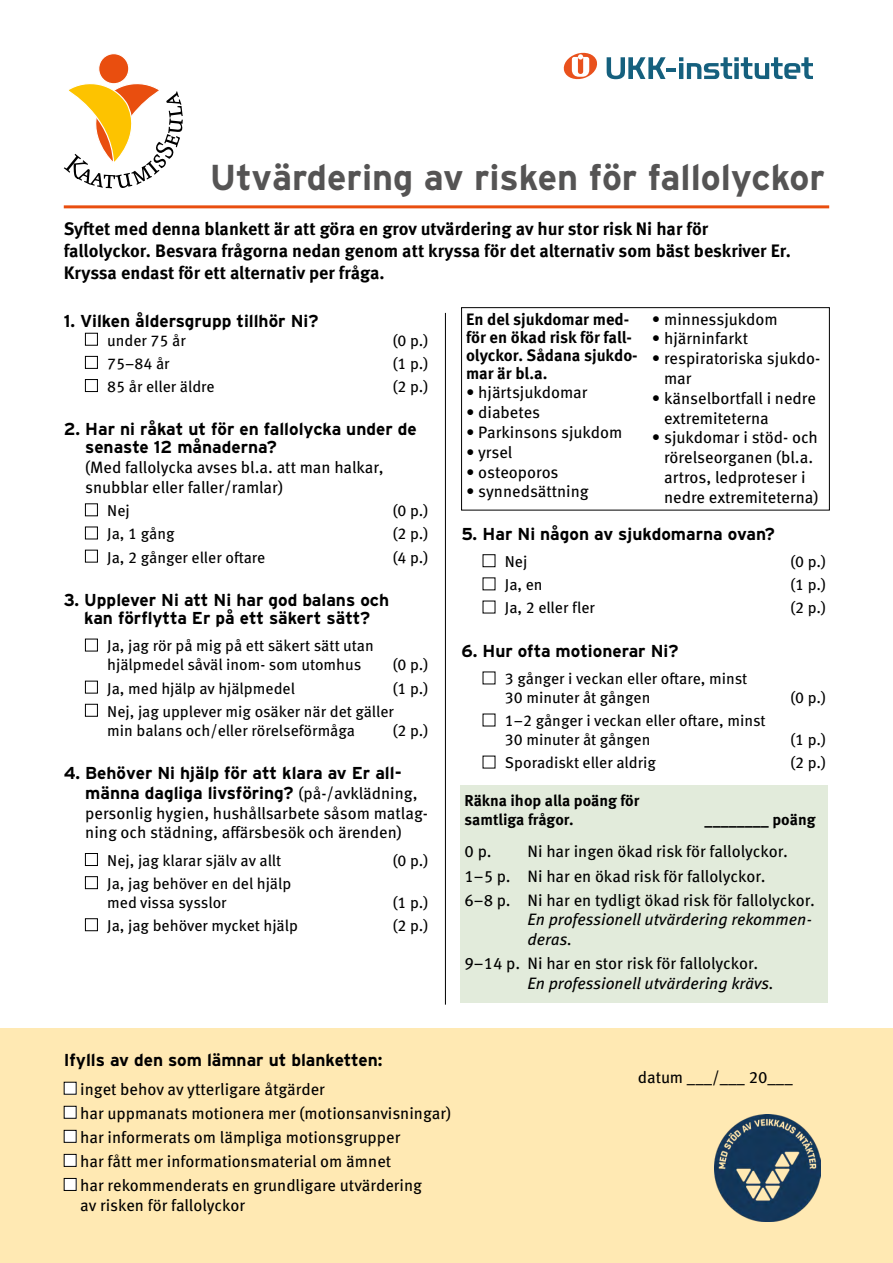
<style>
.page{position:relative;width:893px;height:1263px;background:#fff}
.page>*{position:absolute;margin:0;border:0;box-sizing:border-box;transform-origin:0 0}
.t1{font:700 36px "Interstate";color:#555454}
.t2{font:700 18px/21.6px "Meta OT";color:#000}
.t3{font:700 17.25px/18px "Interstate";color:#000}
.t4{font:16.5px/19.8px "Meta OT";color:#000}
.t5{font:italic 16.5px/19.8px "Meta OT";letter-spacing:-.005em;color:#000}
.t6{font:700 16.5px/18px "Meta OT";letter-spacing:-.005em;color:#000}
.t7{font:15.75px/18.9px "Meta OT";color:#000}
.t8{font:700 15.75px/18.9px "Meta OT";color:#000}
.s1{font-family:"Meta OT";font-weight:400;font-size:16.5px}
</style>
<div class="page">
<div style="left:99px;top:54px;width:30px;height:30px;background:#e94e0f;border-radius:50%"></div>
<div style="left:98px;top:53px;width:31px;height:31px;border:1px solid #fff;border-radius:50%"></div>
<svg style="left:64px;top:78px;width:119px;height:111px"></svg>
<div style="left:85px;top:333px;width:13px;height:13px;border:1px solid #000"></div>
<div style="left:85px;top:356px;width:13px;height:13px;border:1px solid #000"></div>
<div style="left:85px;top:379px;width:13px;height:13px;border:1px solid #000"></div>
<div style="left:85px;top:503px;width:13px;height:13px;border:1px solid #000"></div>
<div style="left:85px;top:527px;width:13px;height:12px;border:1px solid #000"></div>
<div style="left:85px;top:550px;width:13px;height:12px;border:1px solid #000"></div>
<div style="left:85px;top:639px;width:13px;height:12px;border:1px solid #000"></div>
<div style="left:85px;top:681px;width:13px;height:12px;border:1px solid #000"></div>
<div style="left:85px;top:704px;width:13px;height:13px;border:1px solid #000"></div>
<div style="left:85px;top:853px;width:13px;height:13px;border:1px solid #000"></div>
<div style="left:85px;top:876px;width:13px;height:13px;border:1px solid #000"></div>
<div style="left:85px;top:918px;width:13px;height:13px;border:1px solid #000"></div>
<hr style="left:64px;top:205px;width:765px;height:3px;background:#e94e0f">
<div style="left:483px;top:554px;width:12px;height:13px;border:1px solid #000"></div>
<hr style="left:445px;top:313px;width:1px;height:692px;background:#000">
<div style="left:460px;top:786px;width:368px;height:217px;background:#e2ebdb"></div>
<div style="left:461px;top:307px;width:369px;height:203px;border:1px solid #000"></div>
<div style="left:0;top:1028px;width:893px;height:235px;background:#ffe9b3"></div>
<div style="left:64px;top:1082px;width:12px;height:12px;background:#fff"></div>
<div style="left:64px;top:1106px;width:12px;height:12px;background:#fff"></div>
<div style="left:64px;top:1106px;width:13px;height:13px;border:1px solid #000"></div>
<div style="left:64px;top:1130px;width:12px;height:12px;background:#fff"></div>
<div style="left:64px;top:1130px;width:13px;height:13px;border:1px solid #000"></div>
<div style="left:64px;top:1154px;width:12px;height:12px;background:#fff"></div>
<div style="left:64px;top:1154px;width:13px;height:13px;border:1px solid #000"></div>
<div style="left:64px;top:1178px;width:12px;height:12px;background:#fff"></div>
<div style="left:64px;top:1178px;width:13px;height:13px;border:1px solid #000"></div>
<svg style="left:563px;top:52px;width:34px;height:28px"></svg>
<svg style="left:607px;top:57px;width:206px;height:22px"></svg>
<img style="left:714px;top:1115px;width:107px;height:106px">
<h1 class="t1" style="left:210px;top:156px;width:617px">Utvärdering av risken för fallolyckor</h1>
<p class="t2" style="left:64px;top:219px;width:729px">Syftet med denna blankett är att göra en grov utvärdering av hur stor risk Ni har för fallolyckor. Besvara frågorna nedan genom att kryssa för det alternativ som bäst beskriver Er.<br>Kryssa endast för ett alternativ per fråga.</p>
<p class="t3" style="left:64px;top:311px;width:256px">1. Vilken åldersgrupp tillhör Ni?</p>
<p class="t7" style="left:107px;top:331px;width:80px">under 75 år</p>
<p class="t7" style="left:393px;top:331px;width:37px">(0 p.)</p>
<p class="t7" style="left:107px;top:354px;width:64px">75–84 år</p>
<p class="t7" style="left:393px;top:354px;width:37px">(1 p.)</p>
<p class="t7" style="left:107px;top:377px;width:109px">85 år eller äldre</p>
<p class="t7" style="left:393px;top:377px;width:37px">(2 p.)</p>
<p class="t3" style="left:85px;top:420px;width:333px;text-indent:-21px">2. Har ni råkat ut för en fallolycka under de senaste 12 månaderna?</p>
<p class="t4" style="left:85px;top:458px;width:300px">(Med fallolycka avses bl.a. att man halkar, snubblar eller faller/ramlar)</p>
<p class="t7" style="left:107px;top:501px;width:24px">Nej</p>
<p class="t7" style="left:393px;top:501px;width:37px">(0 p.)</p>
<p class="t7" style="left:107px;top:525px;width:69px">Ja, 1 gång</p>
<p class="t7" style="left:393px;top:525px;width:37px">(2 p.)</p>
<p class="t7" style="left:107px;top:548px;width:160px">Ja, 2 gånger eller oftare</p>
<p class="t7" style="left:393px;top:548px;width:37px">(4 p.)</p>
<p class="t3" style="left:64px;top:591px;width:327px;text-align:center">3. Upplever Ni att Ni har god balans och kan förflytta Er på ett säkert sätt?</p>
<p class="t7" style="left:107px;top:637px;width:268px">Ja, jag rör på mig på ett säkert sätt utan hjälpmedel såväl inom- som utomhus</p>
<p class="t6" style="left:466px;top:310px;width:173px">En del sjukdomar med&shy;för en ökad risk för fall&shy;olyckor. Sådana sjukdo&shy;mar är bl.a.</p>
<p class="t4" style="left:466px;top:383px;width:123px">• hjärtsjukdomar</p>
<p class="t4" style="left:466px;top:403px;width:76px">• diabetes</p>
<p class="t4" style="left:466px;top:422px;width:158px">• Parkinsons sjukdom</p>
<p class="t4" style="left:466px;top:442px;width:48px">• yrsel</p>
<p class="t4" style="left:466px;top:462px;width:94px">• osteoporos</p>
<p class="t4" style="left:466px;top:482px;width:124px">• synnedsättning</p>
<p class="t4" style="left:652px;top:309px;width:127px">• minnessjukdom</p>
<p class="t4" style="left:652px;top:329px;width:98px">• hjärninfarkt</p>
<p class="t4" style="left:664px;top:349px;width:158px;text-indent:-12px">• respiratoriska sjukdo&shy;mar</p>
<p class="t4" style="left:664px;top:388px;width:153px;text-indent:-12px">• känselbortfall i nedre extremiteterna</p>
<p class="t4" style="left:664px;top:428px;width:156px;text-indent:-12px">• sjukdomar i stöd- och rörelseorganen (bl.a. artros, ledproteser i nedre extremiteterna)</p>
<p class="t3" style="left:461px;top:524px;width:315px">5. Har Ni någon av sjukdomarna ovan?</p>
<p class="t7" style="left:505px;top:552px;width:24px">Nej</p>
<p class="t7" style="left:790px;top:552px;width:37px">(0 p.)</p>
<p class="t7" style="left:505px;top:575px;width:39px">Ja, en</p>
<p class="t7" style="left:790px;top:575px;width:37px">(1 p.)</p>
<p class="t7" style="left:505px;top:599px;width:92px">Ja, 2 eller fler</p>
<p class="t7" style="left:790px;top:599px;width:37px">(2 p.)</p>
<p class="t3" style="left:461px;top:642px;width:219px">6. Hur ofta motionerar Ni?</p>
<p class="t7" style="left:505px;top:670px;width:244px">3 gånger i veckan eller oftare, minst<br>30 minuter åt gången</p>
<p class="t7" style="left:393px;top:656px;width:37px">(0 p.)</p>
<p class="t7" style="left:107px;top:677px;width:323px;line-height:23.1px;text-indent:286px">(1 p.)<br>Nej, jag upplever mig osäker när det gäller</p>
<p class="t7" style="left:107px;top:721px;width:249px">min balans och/eller rörelseförmåga</p>
<p class="t7" style="left:393px;top:721px;width:37px">(2 p.)</p>
<p class="t3" style="left:85px;top:763px;width:334px;line-height:19.8px;text-indent:-21px">4. Behöver Ni hjälp för att klara av Er all&shy;männa dagliga livsföring? <span class="s1">(på-/avklädning,</span></p>
<p class="t4" style="left:85px;top:803px;width:344px">personlig hygien, hushållsarbete såsom matlag&shy;ning och städning, affärsbesök och ärenden)</p>
<p class="t7" style="left:107px;top:851px;width:175px">Nej, jag klarar själv av allt</p>
<p class="t7" style="left:393px;top:851px;width:37px">(0 p.)</p>
<p class="t7" style="left:107px;top:874px;width:185px">Ja, jag behöver en del hjälp med vissa sysslor</p>
<p class="t7" style="left:107px;top:679px;width:189px">Ja, med hjälp av hjälpmedel</p>
<p class="t7" style="left:790px;top:688px;width:37px">(0 p.)</p>
<p class="t7" style="left:505px;top:712px;width:262px">1–2 gånger i veckan eller oftare, minst<br>30 minuter åt gången</p>
<p class="t7" style="left:790px;top:730px;width:37px">(1 p.)</p>
<p class="t7" style="left:505px;top:754px;width:153px">Sporadiskt eller aldrig</p>
<p class="t7" style="left:790px;top:754px;width:37px">(2 p.)</p>
<p class="t8" style="left:465px;top:791px;width:176px">Räkna ihop alla poäng för samtliga frågor.</p>
<p class="t8" style="left:705px;top:810px;width:112px">________ poäng</p>
<p class="t4" style="left:465px;top:840px;width:352px;line-height:24px;text-indent:63px">Ni har ingen ökad risk för fallolyckor.<br>1–5 p. Ni har en ökad risk för fallolyckor.<br>6–8 p. Ni har en tydligt ökad risk för fallolyckor.</p>
<p class="t5" style="left:528px;top:910px;width:286px">En professionell utvärdering rekommen&shy;deras.</p>
<p class="t4" style="left:465px;top:954px;width:295px">9–14 p. Ni har en stor risk för fallolyckor.</p>
<p class="t5" style="left:528px;top:973px;width:248px">En professionell utvärdering krävs.</p>
<p class="t4" style="left:465px;top:842px;width:29px">0 p.</p>
<p class="t7" style="left:393px;top:893px;width:37px">(1 p.)</p>
<p class="t7" style="left:107px;top:916px;width:192px">Ja, jag behöver mycket hjälp</p>
<p class="t7" style="left:393px;top:916px;width:37px">(2 p.)</p>
<p class="t3" style="left:64px;top:1051px;width:320px">Ifylls av den som lämnar ut blanketten:</p>
<p class="t4" style="left:80px;top:1077px;width:372px;line-height:24px">inget behov av ytterligare åtgärder<br>har uppmanats motionera mer (motionsanvisningar) har informerats om lämpliga motionsgrupper<br>har fått mer informationsmaterial om ämnet<br>har rekommenderats en grundligare utvärdering</p>
<p class="t4" style="left:80px;top:1195px;width:166px">av risken för fallolyckor</p>
<p class="t4" style="left:638px;top:1067px;width:156px">datum ___/___ 20___</p>
</div>
